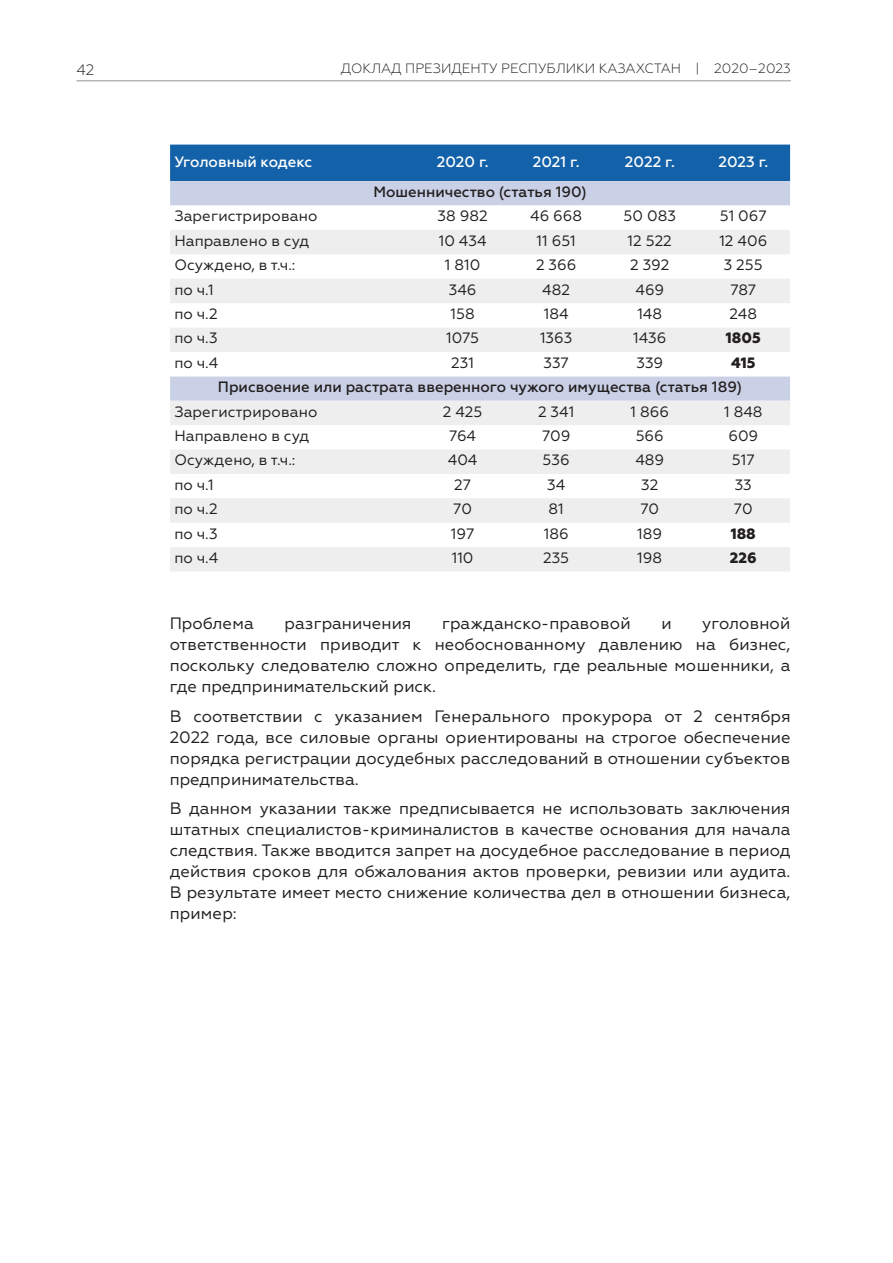
<style>
.page{position:relative;width:893px;height:1263px;background:#fff}
.page>*{position:absolute;margin:0;border:0;box-sizing:border-box;transform-origin:0 0}
.t1{font:16.5px/21px "Geometria";color:#231f20;text-align:justify}
.t2{font:15px "Geometria";color:#231f20}
.t3{font:500 15px "Geometria";color:#231f20}
.t4{font:500 15px "Geometria";color:#fff}
.t5{font:800 15px "Geometria";color:#231f20}
.t6{font:300 15px "Geometria";color:#231f20}
.t7{font:300 13.5px "Geometria";color:#231f20}
</style>
<div class="page">
<hr style="left:77px;top:80px;width:714px;height:1px;background:#939598">
<div style="left:170px;top:145px;width:620px;height:36px;background:#1361a8"></div>
<div style="left:170px;top:181px;width:620px;height:25px;background:#cad1e7"></div>
<svg style="left:170px;top:230px;width:620px;height:341px;fill:#eeeeef"></svg>
<p class="t6" style="left:77px;top:61px;width:19px">42</p>
<p class="t7" style="left:341px;top:61px;width:452px">ДОКЛАД ПРЕЗИДЕНТУ РЕСПУБЛИКИ КАЗАХСТАН | 2020–2023</p>
<p class="t4" style="left:174px;top:153px;width:139px">Уголовный кодекс</p>
<p class="t4" style="left:437px;top:153px;width:53px">2020 г.</p>
<p class="t4" style="left:533px;top:153px;width:49px">2021 г.</p>
<p class="t4" style="left:625px;top:153px;width:51px">2022 г.</p>
<p class="t4" style="left:718px;top:153px;width:51px">2023 г.</p>
<p class="t3" style="left:373px;top:183px;width:215px">Мошенничество (статья 190)</p>
<p class="t2" style="left:174px;top:208px;width:145px">Зарегистрировано</p>
<p class="t2" style="left:438px;top:208px;width:52px">38 982</p>
<p class="t2" style="left:530px;top:208px;width:53px">46 668</p>
<p class="t2" style="left:624px;top:208px;width:54px">50 083</p>
<p class="t2" style="left:720px;top:208px;width:49px">51 067</p>
<p class="t2" style="left:174px;top:232px;width:137px">Направлено в суд</p>
<p class="t2" style="left:439px;top:232px;width:49px">10 434</p>
<p class="t2" style="left:536px;top:232px;width:41px">11 651</p>
<p class="t2" style="left:628px;top:232px;width:46px">12 522</p>
<p class="t2" style="left:719px;top:232px;width:49px">12 406</p>
<p class="t2" style="left:174px;top:256px;width:123px">Осуждено, в т.ч.:</p>
<p class="t2" style="left:445px;top:256px;width:37px">1 810</p>
<p class="t2" style="left:536px;top:256px;width:42px">2 366</p>
<p class="t2" style="left:630px;top:256px;width:41px">2 392</p>
<p class="t2" style="left:724px;top:256px;width:41px">3 255</p>
<p class="t2" style="left:174px;top:281px;width:41px">по ч.1</p>
<p class="t2" style="left:449px;top:281px;width:29px">346</p>
<p class="t2" style="left:542px;top:281px;width:29px">482</p>
<p class="t2" style="left:635px;top:281px;width:30px">469</p>
<p class="t2" style="left:730px;top:281px;width:27px">787</p>
<p class="t2" style="left:174px;top:305px;width:45px">по ч.2</p>
<p class="t2" style="left:450px;top:305px;width:26px">158</p>
<p class="t2" style="left:544px;top:305px;width:26px">184</p>
<p class="t2" style="left:637px;top:305px;width:26px">148</p>
<p class="t2" style="left:730px;top:305px;width:29px">248</p>
<p class="t2" style="left:174px;top:329px;width:45px">по ч.3</p>
<p class="t2" style="left:446px;top:329px;width:35px">1075</p>
<p class="t2" style="left:540px;top:329px;width:34px">1363</p>
<p class="t2" style="left:633px;top:329px;width:35px">1436</p>
<p class="t5" style="left:726px;top:329px;width:36px">1805</p>
<p class="t2" style="left:174px;top:354px;width:45px">по ч.4</p>
<p class="t2" style="left:451px;top:354px;width:24px">231</p>
<p class="t2" style="left:543px;top:354px;width:27px">337</p>
<p class="t2" style="left:636px;top:354px;width:28px">339</p>
<p class="t5" style="left:731px;top:354px;width:26px">415</p>
<p class="t3" style="left:218px;top:378px;width:526px">Присвоение или растрата вверенного чужого имущества (статья 189)</p>
<p class="t2" style="left:174px;top:403px;width:145px">Зарегистрировано</p>
<p class="t2" style="left:443px;top:403px;width:41px">2 425</p>
<p class="t2" style="left:538px;top:403px;width:38px">2 341</p>
<p class="t2" style="left:630px;top:403px;width:40px">1 866</p>
<p class="t2" style="left:724px;top:403px;width:40px">1 848</p>
<p class="t2" style="left:174px;top:427px;width:137px">Направлено в суд</p>
<p class="t2" style="left:449px;top:427px;width:28px">764</p>
<p class="t2" style="left:542px;top:427px;width:30px">709</p>
<p class="t2" style="left:636px;top:427px;width:30px">566</p>
<p class="t2" style="left:728px;top:427px;width:31px">609</p>
<p class="t2" style="left:174px;top:451px;width:123px">Осуждено, в т.ч.:</p>
<p class="t2" style="left:448px;top:451px;width:31px">404</p>
<p class="t2" style="left:543px;top:451px;width:29px">536</p>
<p class="t2" style="left:635px;top:451px;width:30px">489</p>
<p class="t2" style="left:732px;top:451px;width:24px">517</p>
<p class="t2" style="left:174px;top:476px;width:41px">по ч.1</p>
<p class="t2" style="left:454px;top:476px;width:18px">27</p>
<p class="t2" style="left:547px;top:476px;width:20px">34</p>
<p class="t2" style="left:641px;top:476px;width:19px">32</p>
<p class="t2" style="left:735px;top:476px;width:19px">33</p>
<p class="t2" style="left:174px;top:500px;width:45px">по ч.2</p>
<p class="t2" style="left:453px;top:500px;width:20px">70</p>
<p class="t2" style="left:549px;top:500px;width:17px">81</p>
<p class="t2" style="left:640px;top:500px;width:20px">70</p>
<p class="t2" style="left:734px;top:500px;width:20px">70</p>
<p class="t2" style="left:174px;top:525px;width:45px">по ч.3</p>
<p class="t2" style="left:451px;top:525px;width:25px">197</p>
<p class="t2" style="left:544px;top:525px;width:26px">186</p>
<p class="t2" style="left:637px;top:525px;width:26px">189</p>
<p class="t5" style="left:731px;top:524px;width:27px">188</p>
<p class="t2" style="left:174px;top:549px;width:45px">по ч.4</p>
<p class="t2" style="left:452px;top:549px;width:23px">110</p>
<p class="t2" style="left:543px;top:549px;width:28px">235</p>
<p class="t2" style="left:637px;top:549px;width:26px">198</p>
<p class="t5" style="left:730px;top:549px;width:28px">226</p>
<p class="t1" style="left:170px;top:613px;width:622px;text-indent:533px">уголовной ответственности приводит к необоснованному давлению на бизнес, поскольку следователю сложно определить, где реальные мошенники, а где предпринимательский риск.</p>
<p class="t1" style="left:170px;top:706px;width:622px">В соответствии с указанием Генерального прокурора от 2 сентября 2022 года, все силовые органы ориентированы на строгое обеспечение порядка регистрации досудебных расследований в отношении субъектов предпринимательства.</p>
<p class="t1" style="left:170px;top:798px;width:622px">В данном указании также предписывается не использовать заключения штатных специалистов-криминалистов в качестве основания для начала следствия. Также вводится запрет на досудебное расследование в период действия сроков для обжалования актов проверки, ревизии или аудита.<br>В результате имеет место снижение количества дел в отношении бизнеса, пример:</p>
<p class="t1" style="left:170px;top:613px;width:86px">Проблема</p>
<p class="t1" style="left:285px;top:613px;width:128px">разграничения</p>
<p class="t1" style="left:442px;top:613px;width:190px">гражданско-правовой</p>
<p class="t1" style="left:661px;top:613px;width:12px">и</p>
</div>
